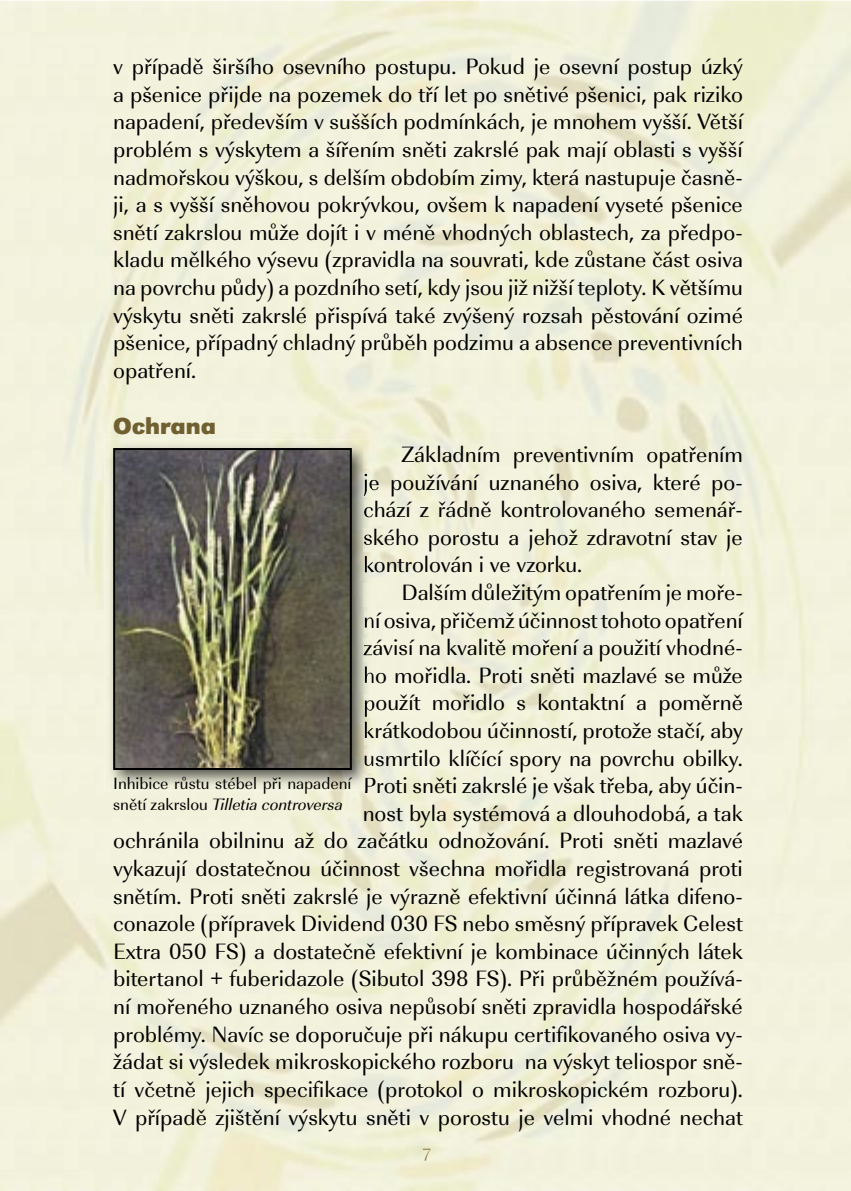
<style>
.page{position:relative;width:851px;height:1191px;background:#fff}
.page>*{position:absolute;margin:0;border:0;box-sizing:border-box;transform-origin:0 0}
.t1{font:700 24px "URW Grotesk TOT";color:#706031}
.t2{font:23px/27.6px "URW Imperial TCE";color:#000;text-align:justify}
.t3{font:17px/20.4px "URW Imperial TCE";color:#000}
.s1{font-style:italic}
</style>
<div class="page">
<img style="left:0;top:1px;width:850px;height:1190px">
<img style="left:405px;top:1130px;width:32px;height:36px">
<svg style="left:423px;top:1148px;width:7px;height:12px"></svg>
<img style="left:104px;top:439px;width:267px;height:351px">
<img style="left:363px;top:445px;width:8px;height:23px">
<img style="left:364px;top:473px;width:7px;height:23px">
<img style="left:364px;top:501px;width:7px;height:16px">
<img style="left:364px;top:528px;width:7px;height:23px">
<img style="left:365px;top:556px;width:6px;height:16px">
<img style="left:363px;top:583px;width:8px;height:23px">
<img style="left:365px;top:611px;width:6px;height:23px">
<img style="left:363px;top:639px;width:8px;height:22px">
<img style="left:365px;top:666px;width:6px;height:17px">
<img style="left:365px;top:694px;width:6px;height:23px">
<img style="left:365px;top:721px;width:6px;height:23px">
<img style="left:364px;top:749px;width:7px;height:23px">
<svg style="left:365px;top:777px;width:6px;height:13px"></svg>
<img style="left:113px;top:448px;width:239px;height:322px">
<p class="t2" style="left:113px;top:53px;width:631px">v případě širšího osevního postupu. Pokud je osevní postup úzký a pšenice přijde na pozemek do tří let po snětivé pšenici, pak riziko napadení, především v sušších podmínkách, je mnohem vyšší. Větší problém s výskytem a šířením sněti zakrslé pak mají oblasti s vyšší nadmořskou výškou, s delším obdobím zimy, která nastupuje časně&shy;ji, a s vyšší sněhovou pokrývkou, ovšem k napadení vyseté pšenice snětí zakrslou může dojít i v méně vhodných oblastech, za předpo&shy;kladu mělkého výsevu (zpravidla na souvrati, kde zůstane část osiva na povrchu půdy) a pozdního setí, kdy jsou již nižší teploty. K většímu výskytu sněti zakrslé přispívá také zvýšený rozsah pěstování ozimé pšenice, případný chladný průběh podzimu a absence preventivních opatření.</p>
<p class="t1" style="left:113px;top:412px;width:104px">Ochrana</p>
<p class="t2" style="left:363px;top:441px;width:381px;text-indent:38px">Základním preventivním opatřením je používání uznaného osiva, které po&shy;chází z řádně kontrolovaného semenář&shy;ského porostu a jehož zdravotní stav je kontrolován i ve vzorku.</p>
<p class="t2" style="left:113px;top:579px;width:631px;text-align:right">Dalším důležitým opatřením je moře-<br>ní osiva, přičemž účinnost tohoto opatření<br>závisí na kvalitě moření a použití vhodné-<br>ho mořidla. Proti sněti mazlavé se může<br>použít mořidlo s kontaktní a poměrně<br>krátkodobou účinností, protože stačí, aby<br>usmrtilo klíčící spory na povrchu obilky.<br>Proti sněti zakrslé je však třeba, aby účin-<br>nost byla systémová a dlouhodobá, a tak<br>ochránila obilninu až do začátku odnožování. Proti sněti mazlavé vykazují dostatečnou účinnost všechna mořidla registrovaná proti snětím. Proti sněti zakrslé je výrazně efektivní účinná látka difeno&shy;conazole (přípravek Dividend 030 FS nebo směsný přípravek Celest Extra 050 FS) a dostatečně efektivní je kombinace účinných látek bitertanol + fuberidazole (Sibutol 398 FS). Při průběžném používá&shy;ní mořeného uznaného osiva nepůsobí sněti zpravidla hospodářské problémy. Navíc se doporučuje při nákupu certifikovaného osiva vy&shy;žádat si výsledek mikroskopického rozboru na výskyt teliospor sně&shy;tí včetně jejich specifikace (protokol o mikroskopickém rozboru).<br>V případě zjištění výskytu sněti v porostu je velmi vhodné nechat</p>
<p class="t3" style="left:113px;top:774px;width:240px">Inhibice růstu stébel při napadení snětí zakrslou <span class="s1">Tilletia controversa</span></p>
</div>
